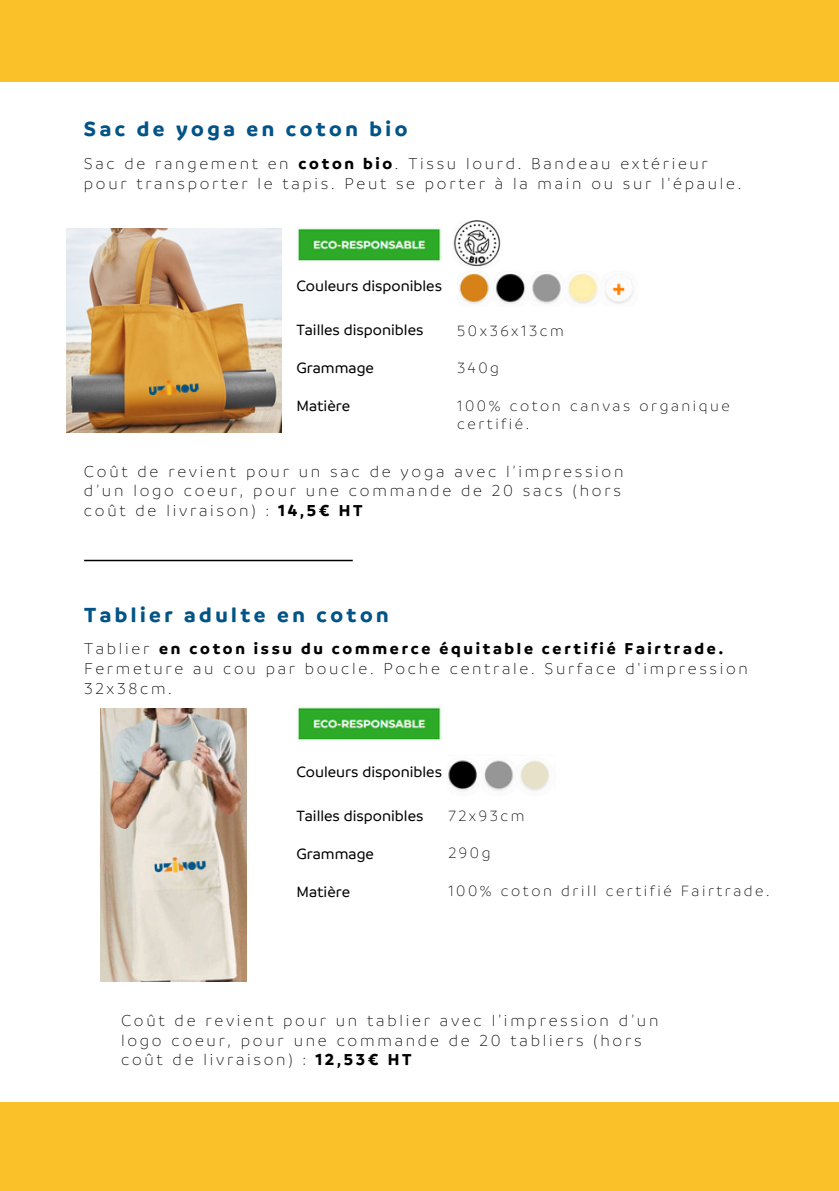
<style>
.page{position:relative;width:839px;height:1191px;background:#fff}
.page>*{position:absolute;margin:0;border:0;box-sizing:border-box;transform-origin:0 0}
.t1{font:700 22px "Branding";letter-spacing:.16em;color:#025486}
.t2{font:300 17px/19.8px "Branding";letter-spacing:.16em;color:#000}
.t3{font:500 16px "Branding";color:#000}
.t4{font:300 16px/18.6px "Branding";letter-spacing:.16em;color:#000}
.s1{font-weight:700}
</style>
<div class="page">
<img style="left:453px;top:220px;width:48px;height:47px">
<img style="left:66px;top:228px;width:215px;height:204px">
<img style="left:148px;top:378px;width:51px;height:19px">
<img style="left:459px;top:273px;width:174px;height:31px">
<img style="left:101px;top:709px;width:145px;height:273px">
<img style="left:154px;top:856px;width:52px;height:18px">
<img style="left:448px;top:760px;width:102px;height:31px">
<hr style="left:84px;top:560px;width:269px;height:1px;background:#000">
<img style="left:298px;top:228px;width:143px;height:33px">
<img style="left:298px;top:707px;width:143px;height:33px">
<div style="left:0;top:0;width:838px;height:82px;background:#fbc128"></div>
<div style="left:0;top:1103px;width:838px;height:88px;background:#fbc128"></div>
<p class="t1" style="left:84px;top:115px;width:325px">Sac de yoga en coton bio</p>
<h1 class="t2" style="left:84px;top:153px;width:659px">Sac de rangement en <span class="s1">coton bio</span>. Tissu lourd. Bandeau extérieur pour transporter le tapis. Peut se porter à la main ou sur l'épaule.</h1>
<p class="t3" style="left:296px;top:276px;width:147px">Couleurs disponibles</p>
<p class="t3" style="left:296px;top:320px;width:128px">Tailles disponibles</p>
<p class="t3" style="left:296px;top:358px;width:79px">Grammage</p>
<h2 class="t3" style="left:296px;top:396px;width:55px">Matière</h2>
<h2 class="t4" style="left:457px;top:321px;width:108px">50x36x13cm</h2>
<h2 class="t4" style="left:457px;top:358px;width:43px">340g</h2>
<h2 class="t4" style="left:457px;top:395px;width:274px">100% coton canvas organique certifié.</h2>
<p class="t2" style="left:84px;top:460px;width:541px">Coût de revient pour un sac de yoga avec l’impression d’un logo coeur, pour une commande de 20 sacs (hors coût de livraison) : <span class="s1">14,5€ HT</span></p>
<p class="t1" style="left:84px;top:600px;width:306px">Tablier adulte en coton</p>
<p class="t2" style="left:84px;top:638px;width:665px">Tablier <span class="s1">en coton issu du commerce équitable certifié Fairtrade.<br></span>Fermeture au cou par boucle. Poche centrale. Surface d'impression<br>32x38cm.</p>
<p class="t3" style="left:296px;top:762px;width:147px">Couleurs disponibles</p>
<p class="t3" style="left:296px;top:806px;width:128px">Tailles disponibles</p>
<p class="t3" style="left:296px;top:844px;width:79px">Grammage</p>
<p class="t3" style="left:296px;top:882px;width:55px">Matière</p>
<p class="t4" style="left:448px;top:806px;width:78px">72x93cm</p>
<p class="t4" style="left:448px;top:843px;width:44px">290g</p>
<h1 class="t4" style="left:448px;top:880px;width:322px">100% coton drill certifié Fairtrade.</h1>
<p class="t2" style="left:121px;top:1010px;width:539px">Coût de revient pour un tablier avec l’impression d’un logo coeur, pour une commande de 20 tabliers (hors coût de livraison) : <span class="s1">12,53€ HT</span></p>
</div>
